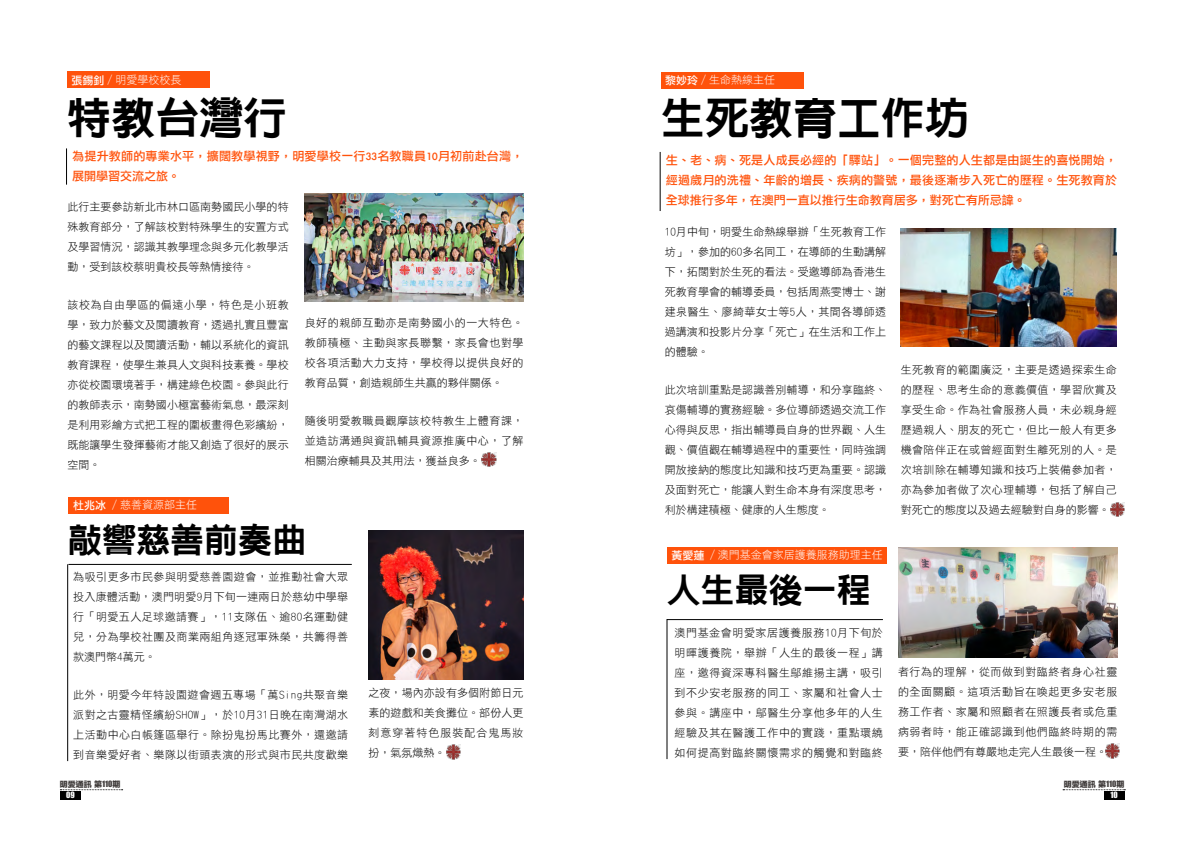
<style>
.page{position:relative;width:1191px;height:842px;background:#fff}
.page>*{position:absolute;margin:0;border:0;box-sizing:border-box;transform-origin:0 0}
.t1{font:800 44px "Lin Gothic";color:#000}
.t2{font:800 34px "Lin Gothic";color:#000}
.t3{font:12px/20px "Li Gothic Med";letter-spacing:.015em;color:#ff520b}
.t4{font:11px/20px "DF Hei Lt HK BF";letter-spacing:.035em;color:#000;text-align:justify}
.t5{font:11px "DF Hei Lt HK BF";color:#fffdfd}
.t6{font:8px "FZLTTHB B51 0";color:#3e3a39}
.t7{font:8px "Impact";color:#fff}
.s1{font-family:"Li Gothic Med"}
.s2{font-family:"Impact"}
</style>
<div class="page">
<div style="left:60px;top:791px;width:21px;height:8px;background:#000"></div>
<svg style="left:60px;top:789px;width:63px;height:1px"></svg>
<div style="left:1103px;top:791px;width:21px;height:8px;background:#000"></div>
<svg style="left:1063px;top:789px;width:62px;height:1px"></svg>
<div style="left:67px;top:71px;width:143px;height:16px;background:#ff520b"></div>
<img style="left:305px;top:193px;width:218px;height:108px">
<hr style="left:66px;top:148px;width:1px;height:37px;background:#000">
<hr style="left:667px;top:619px;width:1px;height:140px;background:#000">
<div style="left:667px;top:547px;width:219px;height:16px;background:#ff520b"></div>
<hr style="left:667px;top:619px;width:216px;height:1px;background:#000">
<img style="left:898px;top:547px;width:219px;height:110px">
<hr style="left:67px;top:564px;width:1px;height:197px;background:#000">
<div style="left:68px;top:497px;width:161px;height:16px;background:#ff520b"></div>
<hr style="left:68px;top:564px;width:284px;height:1px;background:#000">
<img style="left:368px;top:531px;width:155px;height:148px">
<div style="left:661px;top:72px;width:142px;height:16px;background:#ff520b"></div>
<img style="left:900px;top:228px;width:216px;height:119px">
<hr style="left:660px;top:152px;width:1px;height:59px;background:#000">
<img style="left:482px;top:452px;width:14px;height:15px">
<img style="left:446px;top:745px;width:14px;height:14px">
<img style="left:1110px;top:502px;width:14px;height:14px">
<img style="left:1105px;top:744px;width:14px;height:14px">
<p class="t5" style="left:71px;top:75px;width:111px"><span class="s1">張錫釗</span> / 明愛學校校長</p>
<h1 class="t1" style="left:67px;top:96px;width:221px">特教台灣行</h1>
<p class="t3" style="left:72px;top:147px;width:452px">為提升教師的專業水平，擴闊教學視野，明愛學校一行33名教職員10月初前赴台灣，展開學習交流之旅。</p>
<p class="t4" style="left:67px;top:197px;width:223px">此行主要參訪新北市林口區南勢國民小學的特殊教育部分，了解該校對特殊學生的安置方式及學習情況，認識其教學理念與多元化教學活動，受到該校蔡明貴校長等熱情接待。</p>
<p class="t4" style="left:67px;top:295px;width:223px">該校為自由學區的偏遠小學，特色是小班教學，致力於藝文及閱讀教育，透過扎實且豐富的藝文課程以及閱讀活動，輔以系統化的資訊教育課程，使學生兼具人文與科技素養。學校亦從校園環境著手，構建綠色校園。參與此行的教師表示，南勢國小極富藝術氣息，最深刻是利用彩繪方式把工程的圍板畫得色彩繽紛，既能讓學生發揮藝術才能又創造了很好的展示空間。</p>
<p class="t5" style="left:73px;top:500px;width:125px"><span class="s1">杜兆冰</span> / 慈善資源部主任</p>
<p class="t4" style="left:305px;top:312px;width:220px">良好的親師互動亦是南勢國小的一大特色。教師積極、主動與家長聯繫，家長會也對學校各項活動大力支持，學校得以提供良好的教育品質，創造親師生共贏的夥伴關係。</p>
<p class="t4" style="left:305px;top:410px;width:220px">隨後明愛教職員觀摩該校特教生上體育課，並造訪溝通與資訊輔具資源推廣中心，了解相關治療輔具及其用法，獲益良多。</p>
<h2 class="t2" style="left:68px;top:522px;width:239px">敲響慈善前奏曲</h2>
<p class="t4" style="left:73px;top:566px;width:276px">為吸引更多市民參與明愛慈善園遊會，並推動社會大眾投入康體活動，澳門明愛9月下旬一連兩日於慈幼中學舉行「明愛五人足球邀請賽」，11支隊伍、逾80名運動健兒，分為學校社團及商業兩組角逐冠軍殊榮，共籌得善款澳門幣4萬元。</p>
<p class="t4" style="left:73px;top:684px;width:276px">此外，明愛今年特設園遊會週五專場「萬Sing共聚音樂派對之古靈精怪繽紛SHOW」，於10月31日晚在南灣湖水上活動中心白帳篷區舉行。除扮鬼扮馬比賽外，還邀請到音樂愛好者、樂隊以街頭表演的形式與市民共度歡樂</p>
<p class="t4" style="left:368px;top:683px;width:157px">之夜，場內亦設有多個附節日元素的遊戲和美食攤位。部份人更刻意穿著特色服裝配合鬼馬妝扮，氣氛熾熱。</p>
<p class="t5" style="left:665px;top:75px;width:111px"><span class="s1">黎妙玲</span> / 生命熱線主任</p>
<h1 class="t1" style="left:661px;top:96px;width:309px">生死教育工作坊</h1>
<p class="t3" style="left:666px;top:150px;width:453px;text-align:justify">生、老、病、死是人成長必經的「驛站」。一個完整的人生都是由誕生的喜悅開始，經過歲月的洗禮、年齡的增長、疾病的警號，最後逐漸步入死亡的歷程。生死教育於全球推行多年，在澳門一直以推行生命教育居多，對死亡有所忌諱。</p>
<p class="t4" style="left:665px;top:222px;width:223px">10月中旬，明愛生命熱線舉辦「生死教育工作坊」，參加的60多名同工，在導師的生動講解下，拓闊對於生死的看法。受邀導師為香港生死教育學會的輔導委員，包括周燕雯博士、謝建泉醫生、廖綺華女士等5人，其間各導師透過講演和投影片分享「死亡」在生活和工作上的體驗。</p>
<p class="t4" style="left:665px;top:380px;width:223px">此次培訓重點是認識善別輔導，和分享臨終、哀傷輔導的實務經驗。多位導師透過交流工作心得與反思，指出輔導員自身的世界觀、人生觀、價值觀在輔導過程中的重要性，同時強調開放接納的態度比知識和技巧更為重要。認識及面對死亡，能讓人對生命本身有深度思考，利於構建積極、健康的人生態度。</p>
<p class="t4" style="left:900px;top:360px;width:217px">生死教育的範圍廣泛，主要是透過探索生命的歷程、思考生命的意義價值，學習欣賞及享受生命。作為社會服務人員，未必親身經歷過親人、朋友的死亡，但比一般人有更多機會陪伴正在或曾經面對生離死別的人。是次培訓除在輔導知識和技巧上裝備參加者，亦為參加者做了次心理輔導，包括了解自己對死亡的態度以及過去經驗對自身的影響。</p>
<p class="t5" style="left:671px;top:550px;width:213px"><span class="s1">黃愛蓮</span> / 澳門基金會家居護養服務助理主任</p>
<h2 class="t2" style="left:667px;top:572px;width:205px">人生最後一程</h2>
<p class="t4" style="left:674px;top:623px;width:210px">澳門基金會明愛家居護養服務10月下旬於明暉護養院，舉辦「人生的最後一程」講座，邀得資深專科醫生鄔維揚主講，吸引到不少安老服務的同工、家屬和社會人士參與。講座中，鄔醫生分享他多年的人生經驗及其在醫護工作中的實踐，重點環繞如何提高對臨終關懷需求的觸覺和對臨終</p>
<p class="t4" style="left:898px;top:662px;width:221px">者行為的理解，從而做到對臨終者身心社靈的全面關顧。這項活動旨在喚起更多安老服務工作者、家屬和照顧者在照護長者或危重病弱者時，能正確認識到他們臨終時期的需要，陪伴他們有尊嚴地走完人生最後一程。</p>
<p class="t6" style="left:60px;top:780px;width:62px">明愛通訊 第<span class="s2">110</span>期</p>
<p class="t6" style="left:1064px;top:780px;width:62px">明愛通訊 第<span class="s2">110</span>期</p>
<p class="t7" style="left:66px;top:789px;width:10px">09</p>
<p class="t7" style="left:1110px;top:789px;width:9px">10</p>
</div>
